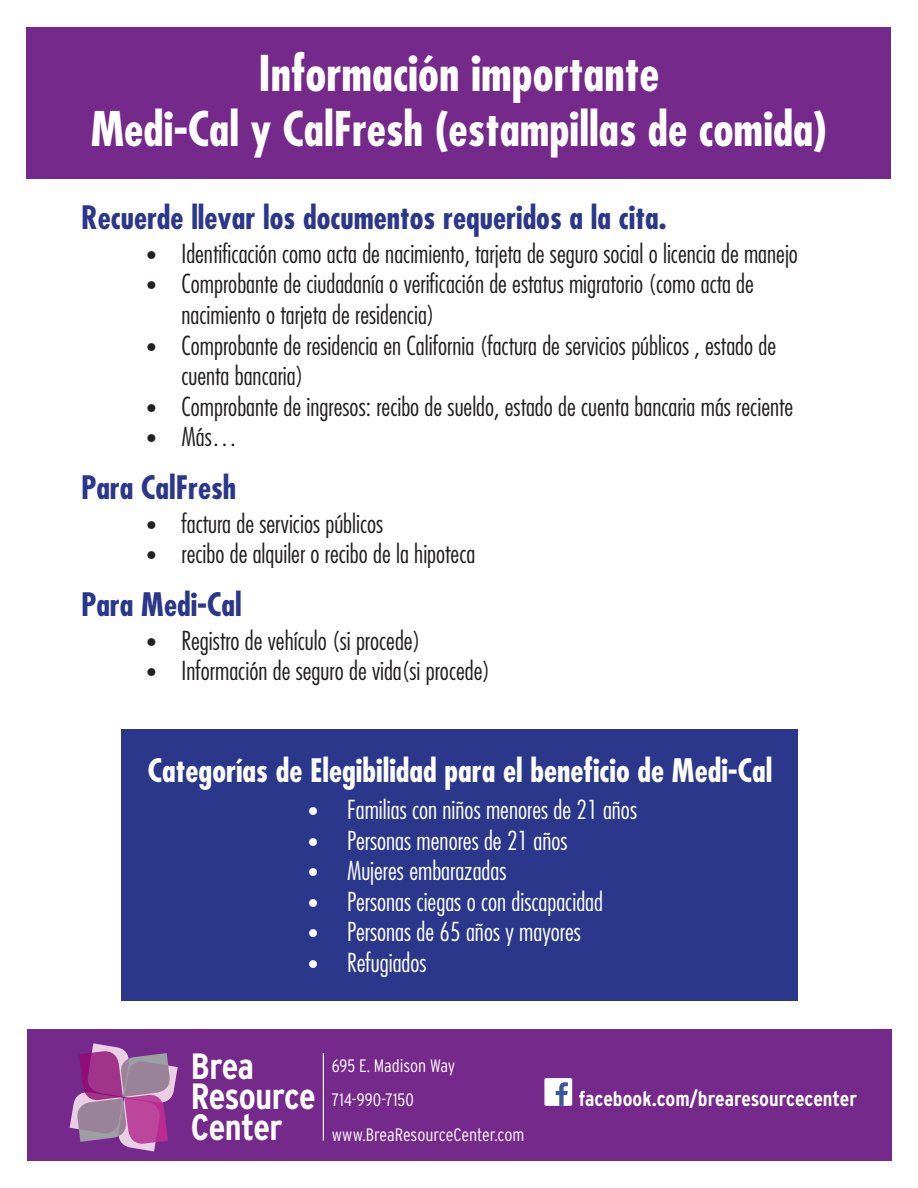
<style>
.page{position:relative;width:918px;height:1188px;background:#fff}
.page>*{position:absolute;margin:0;border:0;box-sizing:border-box;transform-origin:0 0}
.t1{font:700 condensed 48px "Futura";color:#fff}
.t2{font:700 condensed 46.5px "Futura";color:#fff}
.t3{font:700 condensed 36.6px/30.8px "Interstate";letter-spacing:-.02em;color:#fff}
.t4{font:700 condensed 31.5px "Futura";color:#2a378b}
.t5{font:700 condensed 31.5px "Futura";color:#fff}
.t6{font:300 condensed 25.5px/30.6px "Futura";color:#231f20}
.t7{font:300 condensed 25.5px "Futura";color:#fff}
.t8{font:700 condensed 21px "Interstate";letter-spacing:-.005em;color:#fff}
.t9{font:300 condensed 18px/34.3px "Interstate";letter-spacing:-.005em;color:#fff}
.s1{font-size:21px}
</style>
<div class="page">
<div style="left:27px;top:1030px;width:864px;height:131px;background:#752a8b"></div>
<div style="left:27px;top:27px;width:864px;height:151px;background:#752a8b"></div>
<div style="left:121px;top:730px;width:677px;height:271px;background:#2a378b"></div>
<div style="left:544px;top:1078px;width:28px;height:28px;background:#fff;border-radius:2px"></div>
<svg style="left:556px;top:1082px;width:12px;height:24px"></svg>
<hr style="left:323px;top:1053px;width:1px;height:88px;background:#fff">
<svg style="left:70px;top:1043px;width:108px;height:108px"></svg>
<h1 class="t1" style="left:259px;top:42px;width:402px">Información importante</h1>
<h2 class="t2" style="left:91px;top:99px;width:738px">Medi-Cal y CalFresh (estampillas de comida)</h2>
<p class="t4" style="left:81px;top:197px;width:587px">Recuerde llevar los documentos requeridos a la cita.</p>
<p class="t6" style="left:147px;top:238px;width:652px"><span class="s1">•</span> Identificación como acta de nacimiento, tarjeta de seguro social o licencia de manejo</p>
<p class="t6" style="left:181px;top:268px;width:574px;text-indent:-34px"><span class="s1">•</span> Comprobante de ciudadanía o verificación de estatus migratorio (como acta de nacimiento o tarjeta de residencia)</p>
<p class="t6" style="left:181px;top:329px;width:596px;text-indent:-34px"><span class="s1">•</span> Comprobante de residencia en California (factura de servicios públicos , estado de cuenta bancaria)</p>
<p class="t6" style="left:147px;top:391px;width:648px"><span class="s1">•</span> Comprobante de ingresos: recibo de sueldo, estado de cuenta bancaria más reciente</p>
<p class="t6" style="left:147px;top:421px;width:92px"><span class="s1">•</span> Más…</p>
<p class="t4" style="left:81px;top:467px;width:157px">Para CalFresh</p>
<p class="t6" style="left:147px;top:508px;width:238px"><span class="s1">•</span> factura de servicios públicos</p>
<p class="t6" style="left:147px;top:538px;width:330px"><span class="s1">•</span> recibo de alquiler o recibo de la hipoteca</p>
<p class="t4" style="left:81px;top:584px;width:162px">Para Medi-Cal</p>
<p class="t6" style="left:147px;top:625px;width:275px"><span class="s1">•</span> Registro de vehículo (si procede)</p>
<p class="t6" style="left:147px;top:655px;width:345px"><span class="s1">•</span> Información de seguro de vida(si procede)</p>
<p class="t5" style="left:148px;top:750px;width:626px">Categorías de Elegibilidad para el beneficio de Medi-Cal</p>
<p class="t7" style="left:309px;top:794px;width:330px"><span class="s1">•</span> Familias con niños menores de 21 años</p>
<p class="t7" style="left:309px;top:824px;width:260px"><span class="s1">•</span> Personas menores de 21 años</p>
<p class="t7" style="left:309px;top:855px;width:199px"><span class="s1">•</span> Mujeres embarazadas</p>
<p class="t7" style="left:309px;top:885px;width:296px"><span class="s1">•</span> Personas ciegas o con discapacidad</p>
<p class="t7" style="left:309px;top:916px;width:274px"><span class="s1">•</span> Personas de 65 años y mayores</p>
<p class="t7" style="left:309px;top:947px;width:119px"><span class="s1">•</span> Refugiados</p>
<h3 class="t3" style="left:191px;top:1050px;width:126px">Brea<br>Resource<br>Center</h3>
<p class="t9" style="left:332px;top:1048px;width:194px">695 E. Madison Way<br>714-990-7150 www.BreaResourceCenter.com</p>
<p class="t8" style="left:579px;top:1087px;width:280px">facebook.com/brearesourcecenter</p>
</div>
